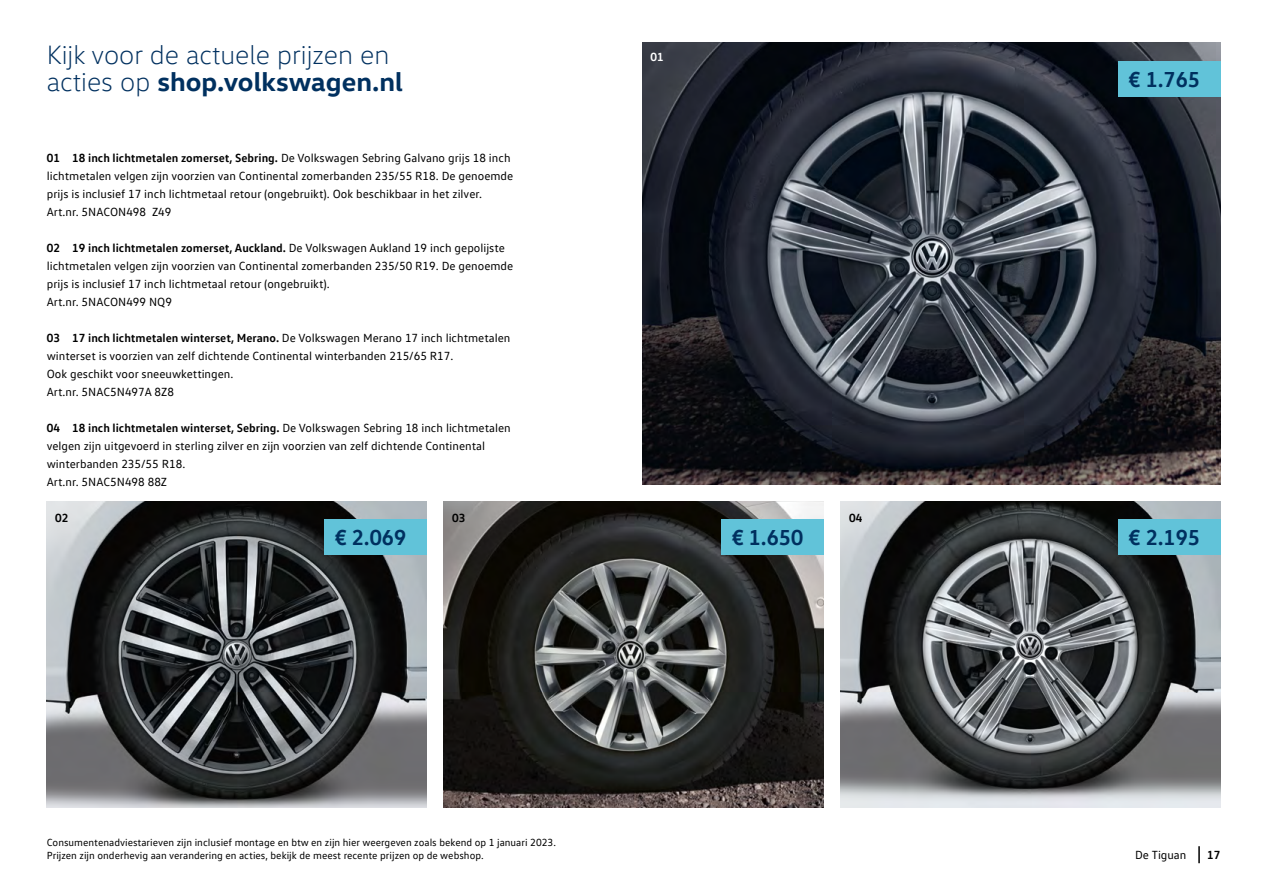
<style>
.page{position:relative;width:1263px;height:893px;background:#fff}
.page>*{position:absolute;margin:0;border:0;box-sizing:border-box;transform-origin:0 0}
.t1{font:300 27px/27px "VW Head";color:#00305f}
.t2{font:700 22.05px "VW Text";color:#00305f}
.t3{font:12px/18px "VW Text";color:#000}
.t4{font:700 12px "VW Text";color:#000}
.t5{font:700 12px "VW Text";color:#fff}
.t6{font:10.5px/13.5px "VW Text";color:#000}
.s1{font-weight:700}
</style>
<div class="page">
<img style="left:444px;top:502px;width:379px;height:306px">
<img style="left:840px;top:502px;width:380px;height:306px">
<img style="left:642px;top:42px;width:578px;height:443px">
<img style="left:47px;top:502px;width:380px;height:306px">
<svg style="left:1198px;top:846px;width:2px;height:17px"></svg>
<div style="left:1118px;top:519px;width:102px;height:35px;background:#61c3d9"></div>
<div style="left:721px;top:519px;width:102px;height:35px;background:#61c3d9"></div>
<div style="left:325px;top:519px;width:102px;height:35px;background:#61c3d9"></div>
<div style="left:1118px;top:61px;width:102px;height:35px;background:#61c3d9"></div>
<h1 class="t1" style="left:47px;top:41px;width:358px">Kijk voor de actuele prijzen en acties op <span class="s1">shop.volkswagen.nl</span></h1>
<p class="t3" style="left:47px;top:149px;width:468px"><span class="s1">01 18 inch lichtmetalen zomerset, Sebring.</span> De Volkswagen Sebring Galvano grijs 18 inch lichtmetalen velgen zijn voorzien van Continental zomerbanden 235/55 R18. De genoemde prijs is inclusief 17 inch lichtmetaal retour (ongebruikt). Ook beschikbaar in het zilver.<br>Art.nr. 5NACON498 Z49</p>
<p class="t3" style="left:47px;top:239px;width:468px"><span class="s1">02 19 inch lichtmetalen zomerset, Auckland.</span> De Volkswagen Aukland 19 inch gepolijste lichtmetalen velgen zijn voorzien van Continental zomerbanden 235/50 R19. De genoemde prijs is inclusief 17 inch lichtmetaal retour (ongebruikt).<br>Art.nr. 5NACON499 NQ9</p>
<p class="t3" style="left:47px;top:329px;width:465px"><span class="s1">03 17 inch lichtmetalen winterset, Merano.</span> De Volkswagen Merano 17 inch lichtmetalen winterset is voorzien van zelf dichtende Continental winterbanden 215/65 R17.<br>Ook geschikt voor sneeuwkettingen.<br>Art.nr. 5NAC5N497A 8Z8</p>
<p class="t3" style="left:47px;top:419px;width:465px"><span class="s1">04 18 inch lichtmetalen winterset, Sebring.</span> De Volkswagen Sebring 18 inch lichtmetalen velgen zijn uitgevoerd in sterling zilver en zijn voorzien van zelf dichtende Continental winterbanden 235/55 R18.<br>Art.nr. 5NAC5N498 88Z</p>
<p class="t5" style="left:651px;top:49px;width:15px">01</p>
<p class="t4" style="left:55px;top:510px;width:15px">02</p>
<p class="t4" style="left:452px;top:510px;width:15px">03</p>
<p class="t4" style="left:849px;top:510px;width:15px">04</p>
<h2 class="t2" style="left:1128px;top:65px;width:73px">€ 1.765</h2>
<h2 class="t2" style="left:335px;top:523px;width:73px">€ 2.069</h2>
<p class="t6" style="left:47px;top:835px;width:511px">Consumentenadviestarieven zijn inclusief montage en btw en zijn hier weergeven zoals bekend op 1 januari 2023.<br>Prijzen zijn onderhevig aan verandering en acties, bekijk de meest recente prijzen op de webshop.</p>
<h2 class="t2" style="left:732px;top:523px;width:73px">€ 1.650</h2>
<h2 class="t2" style="left:1128px;top:523px;width:73px">€ 2.195</h2>
<p class="t3" style="left:1135px;top:845px;width:53px">De Tiguan</p>
<p class="t4" style="left:1207px;top:847px;width:15px">17</p>
</div>
